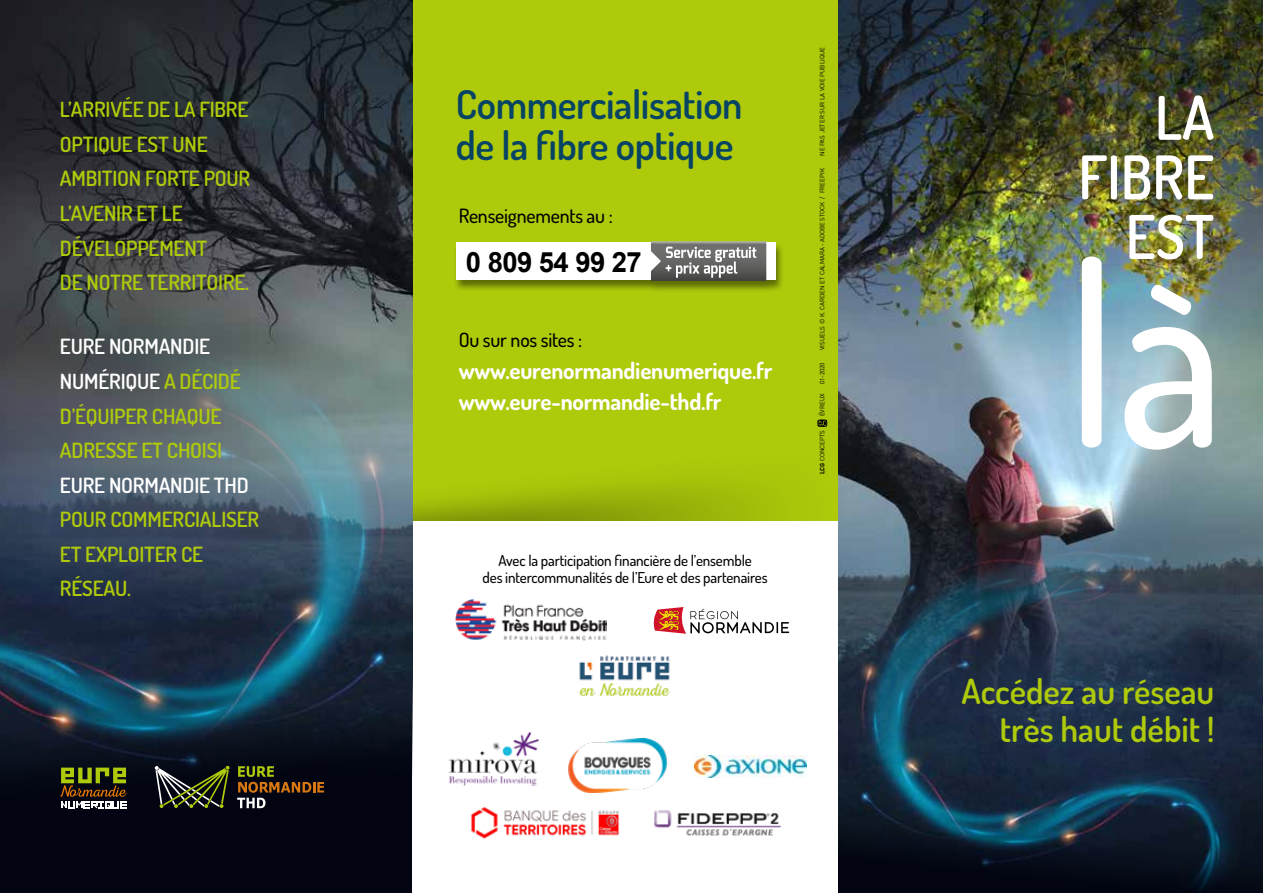
<style>
.page{position:relative;width:1263px;height:893px;background:#fff}
.page>*{position:absolute;margin:0;border:0;box-sizing:border-box;transform-origin:0 0}
.t1{font:500 251.4px "Terminal Dosis";color:#fff;scale:.95 1}
.t2{font:600 60.3px/59.6px "Terminal Dosis";color:#fff;text-align:right;scale:.95 1}
.t3{font:600 39.6px/40.8px "Terminal Dosis";letter-spacing:-.01em;color:#074464}
.t4{font:600 34.5px/37.5px "Terminal Dosis";color:#afca0b;text-align:right}
.t5{font:700 28.05px "Arial";letter-spacing:-.02em;color:#000}
.t6{font:700 22.95px/30.6px "Terminal Dosis";letter-spacing:-.01em;color:#fff}
.t7{font:600 21px/34.5px "Terminal Dosis";letter-spacing:-.01em;color:#afca0b}
.t8{font:600 21px "Terminal Dosis";letter-spacing:-.01em;color:#fff}
.t9{font:500 19.65px "Terminal Dosis";letter-spacing:-.01em;color:#000}
.t10{font:500 15px/16.5px "Terminal Dosis";letter-spacing:-.01em;color:#000;text-align:center}
.t11{font:6.3px "DIN";letter-spacing:-.005em;color:#000}
.s1{color:#fff}
.s2{font-weight:700}
</style>
<div class="page">
<img style="left:838px;top:0;width:425px;height:520px">
<svg style="left:1151px;top:285px;width:40px;height:30px"></svg>
<img style="left:838px;top:520px;width:425px;height:373px">
<div style="left:412px;top:0;width:426px;height:848px;background:#afca0b"></div>
<div style="left:453px;top:241px;width:332px;height:52px;background:#000;opacity:.47"></div>
<div style="left:456px;top:242px;width:319px;height:38px;background:#fff"></div>
<svg style="left:651px;top:241px;width:115px;height:40px;background:#828280"></svg>
<img style="left:412px;top:374px;width:422px;height:148px">
<div style="left:412px;top:522px;width:426px;height:371px;background:#fff"></div>
<img style="left:456px;top:599px;width:150px;height:42px">
<svg style="left:653px;top:607px;width:136px;height:27px"></svg>
<img style="left:448px;top:731px;width:91px;height:55px">
<img style="left:568px;top:738px;width:100px;height:54px">
<img style="left:695px;top:755px;width:111px;height:22px">
<img style="left:579px;top:655px;width:91px;height:42px">
<img style="left:0;top:0;width:412px;height:353px">
<div style="left:0;top:353px;width:412px;height:540px;background:#020411"></div>
<img style="left:0;top:353px;width:412px;height:450px">
<svg style="left:817px;top:419px;width:10px;height:8px"></svg>
<svg style="left:60px;top:768px;width:66px;height:40px"></svg>
<svg style="left:237px;top:766px;width:87px;height:42px"></svg>
<svg style="left:155px;top:766px;width:75px;height:42px"></svg>
<img style="left:654px;top:811px;width:126px;height:25px">
<img style="left:471px;top:807px;width:149px;height:32px">
<p class="t7" style="left:60px;top:92px;width:192px">L’ARRIVÉE DE LA FIBRE<br>OPTIQUE EST UNE<br>AMBITION FORTE POUR<br>L’AVENIR ET LE<br>DÉVELOPPEMENT<br>DE NOTRE TERRITOIRE.</p>
<p class="t7" style="left:60px;top:329px;width:182px"><span class="s1">EURE NORMANDIE<br>NUMÉRIQUE</span> A DÉCIDÉ<br>D’ÉQUIPER CHAQUE<br>ADRESSE ET CHOISI</p>
<p class="t8" style="left:60px;top:471px;width:190px">EURE NORMANDIE THD</p>
<p class="t7" style="left:60px;top:502px;width:201px">POUR COMMERCIALISER<br>ET EXPLOITER CE<br>RÉSEAU.</p>
<h3 class="t3" style="left:456px;top:83px;width:288px">Commercialisation de la fibre optique</h3>
<p class="t9" style="left:459px;top:203px;width:156px">Renseignements au :</p>
<h3 class="t5" style="left:466px;top:244px;width:177px">0 809 54 99 27</h3>
<p class="t9" style="left:459px;top:327px;width:125px">Ou sur nos sites :</p>
<p class="t6" style="left:459px;top:355px;width:315px">www.eurenormandienumerique.fr www.eure-normandie-thd.fr</p>
<p class="t10" style="left:483px;top:552px;width:286px">Avec la participation financière de l’ensemble<br>des intercommunalités de l’Eure et des partenaires</p>
<p class="t11" style="left:818px;top:156px;width:110px;rotate:-90deg">NE PAS JETER SUR LA VOIE PUBLIQUE</p>
<p class="t11" style="left:818px;top:350px;width:183px;rotate:-90deg">VISUELS © K. CARDEN ET CALMARA -ADOBE STOCK / FREEPIK</p>
<p class="t11" style="left:818px;top:384px;width:24px;rotate:-90deg">01-2020</p>
<p class="t11" style="left:818px;top:416px;width:24px;rotate:-90deg">ÉVREUX</p>
<p class="t11" style="left:818px;top:474px;width:46px;rotate:-90deg"><span class="s2">LCG</span> CONCEPTS</p>
<h2 class="t2" style="left:1078px;top:87px;width:145px">LA<br>FIBRE<br>EST</h2>
<h1 class="t1" style="left:1065px;top:191px;width:169px">la</h1>
<h3 class="t4" style="left:961px;top:672px;width:255px">Accédez au réseau très haut débit !</h3>
</div>
